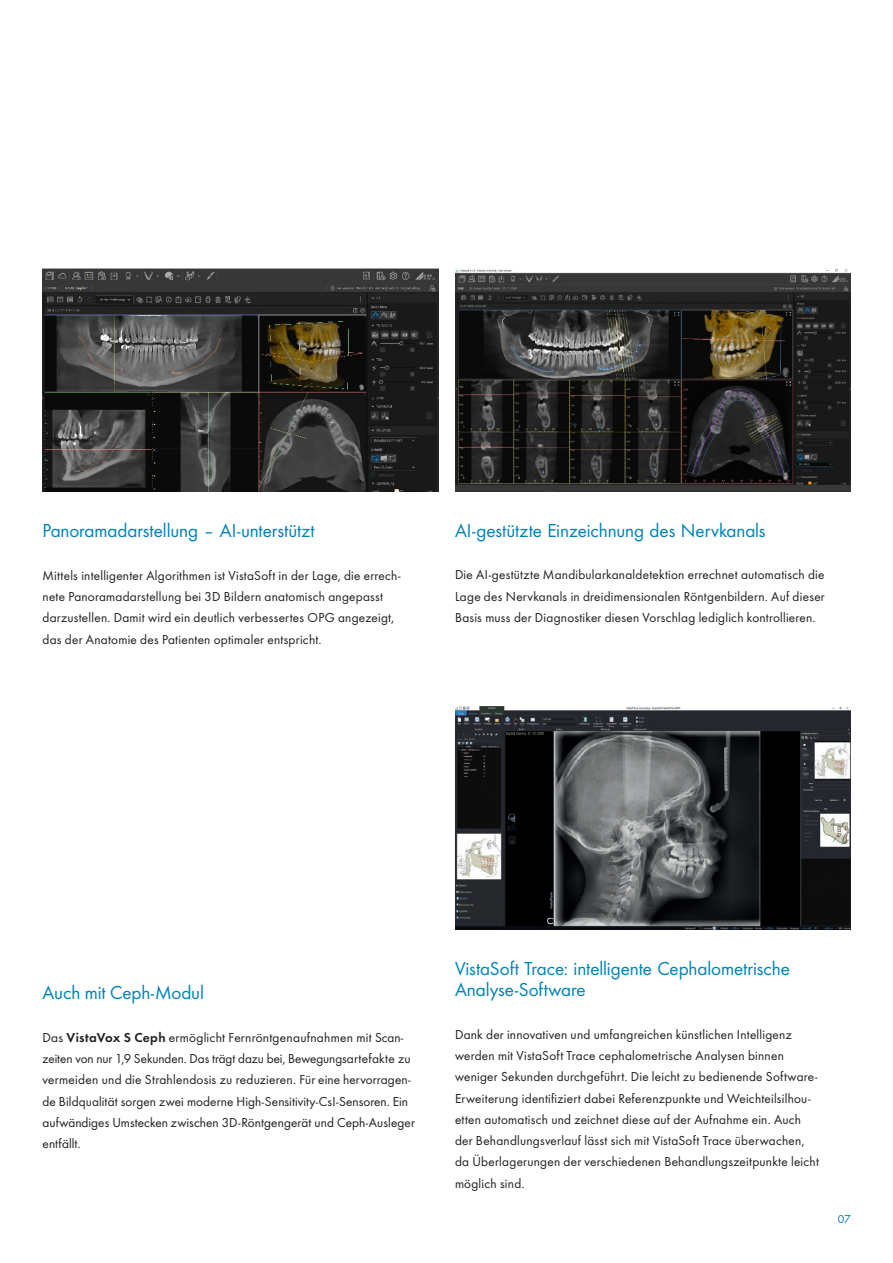
<style>
.page{position:relative;width:893px;height:1263px;background:#fff}
.page>*{position:absolute;margin:0;border:0;box-sizing:border-box;transform-origin:0 0}
.t1{font:19.5px/21.3px "Futura TOT Boo";letter-spacing:-.005em;color:#0083b6}
.t2{font:13.5px/21.3px "Futura TOT Boo";letter-spacing:.015em;color:#231f20}
.t3{font:12px "Futura TOT Boo";color:#0083b6}
.s1{font-family:"Futura TOT Dem"}
</style>
<div class="page">
<img style="left:455px;top:269px;width:395px;height:222px">
<img style="left:455px;top:707px;width:395px;height:222px">
<img style="left:43px;top:269px;width:395px;height:222px">
<h1 class="t1" style="left:43px;top:520px;width:274px">Panoramadarstellung – AI-unterstützt</h1>
<p class="t2" style="left:43px;top:565px;width:360px">Mittels intelligenter Algorithmen ist VistaSoft in der Lage, die errech&shy;nete Panoramadarstellung bei 3D Bildern anatomisch angepasst darzustellen. Damit wird ein deutlich verbessertes OPG angezeigt, das der Anatomie des Patienten optimaler entspricht.</p>
<h1 class="t1" style="left:455px;top:519px;width:312px">AI-gestützte Einzeichnung des Nervkanals</h1>
<p class="t2" style="left:455px;top:564px;width:371px;text-align:justify">Die AI-gestützte Mandibularkanaldetektion errechnet automatisch die Lage des Nervkanals in dreidimensionalen Röntgenbildern. Auf dieser Basis muss der Diagnostiker diesen Vorschlag lediglich kontrollieren.</p>
<h1 class="t1" style="left:43px;top:982px;width:163px">Auch mit Ceph-Modul</h1>
<p class="t2" style="left:43px;top:1026px;width:374px">Das <span class="s1">VistaVox S Ceph</span> ermöglicht Fernröntgenaufnahmen mit Scan&shy;zeiten von nur 1,9 Sekunden. Das trägt dazu bei, Bewegungsartefakte zu vermeiden und die Strahlendosis zu reduzieren. Für eine hervorragen&shy;de Bildqualität sorgen zwei moderne High-Sensitivity-CsI-Sensoren. Ein aufwändiges Umstecken zwischen 3D-Röntgengerät und Ceph-Ausleger entfällt.</p>
<h1 class="t1" style="left:455px;top:958px;width:336px">VistaSoft Trace: intelligente Cephalometrische<br>Analyse-Software</h1>
<p class="t2" style="left:455px;top:1023px;width:365px">Dank der innovativen und umfangreichen künstlichen Intelligenz werden mit VistaSoft Trace cephalometrische Analysen binnen weniger Sekunden durchgeführt. Die leicht zu bedienende Software-Erweiterung identifiziert dabei Referenzpunkte und Weichteilsilhou&shy;etten automatisch und zeichnet diese auf der Aufnahme ein. Auch der Behandlungsverlauf lässt sich mit VistaSoft Trace überwachen, da Überlagerungen der verschiedenen Behandlungszeitpunkte leicht möglich sind.</p>
<p class="t3" style="left:838px;top:1211px;width:14px">07</p>
</div>
